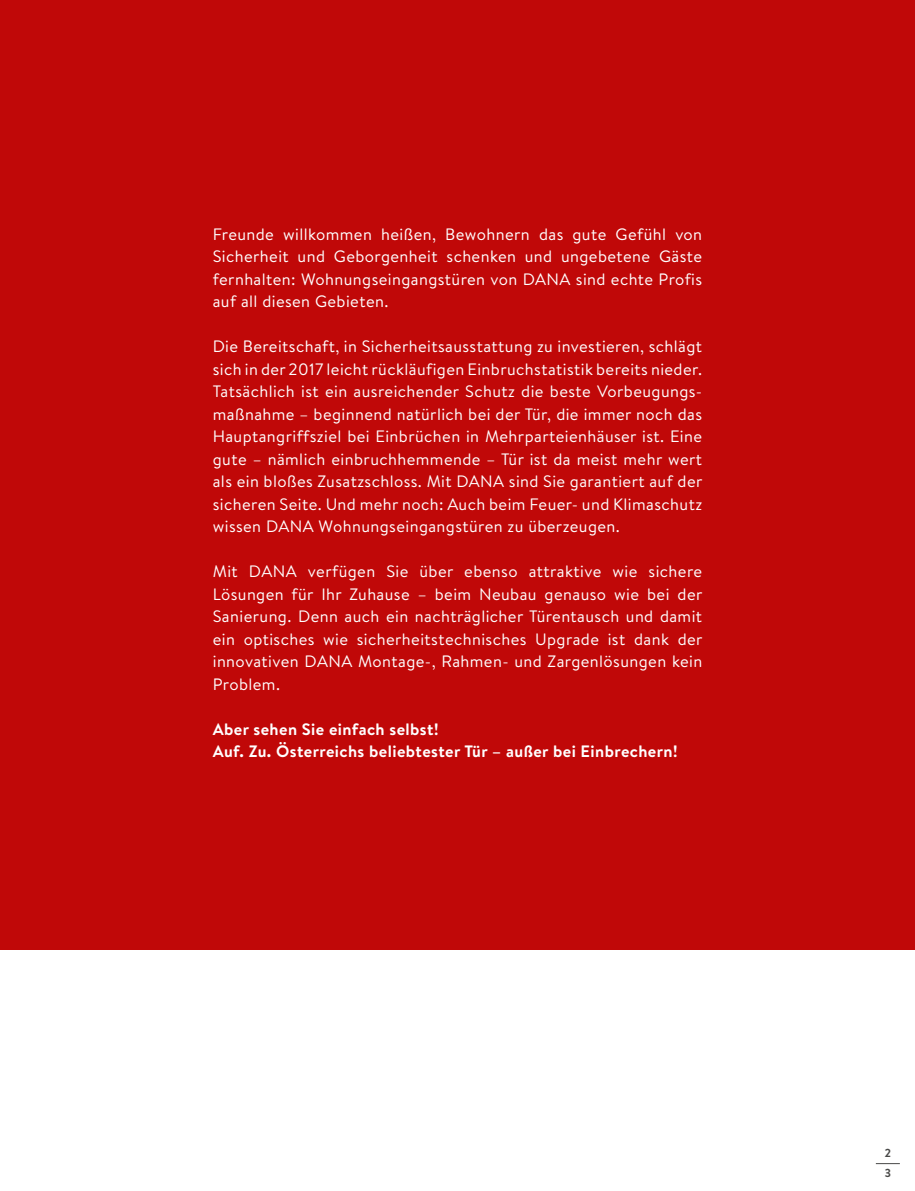
<style>
.page{position:relative;width:915px;height:1191px;background:#fff}
.page>*{position:absolute;margin:0;border:0;box-sizing:border-box;transform-origin:0 0}
.t1{font:16.5px/22.5px "Brandon Text";letter-spacing:.025em;color:#fff;text-align:justify}
.t2{font:700 16.5px/22.5px "Brandon Text";letter-spacing:.025em;color:#fff}
.t3{font:700 12px "Brandon Grotesque";color:#494948}
</style>
<div class="page">
<svg style="left:875px;top:1163px;width:24px;height:1px"></svg>
<div style="left:0;top:0;width:914px;height:949px;background:#c00808"></div>
<p class="t1" style="left:213px;top:222px;width:490px">Freunde willkommen heißen, Bewohnern das gute Gefühl von Sicherheit und Geborgenheit schenken und ungebetene Gäste fernhalten: Wohnungseingangstüren von DANA sind echte Profis auf all diesen Gebieten.</p>
<p class="t1" style="left:213px;top:334px;width:491px">Die Bereitschaft, in Sicherheitsausstattung zu investieren, schlägt sich in der 2017 leicht rückläufigen Einbruchstatistik bereits nieder.<br>Tatsächlich ist ein ausreichender Schutz die beste Vorbeugungs&shy;maßnahme – beginnend natürlich bei der Tür, die immer noch das Hauptangriffsziel bei Einbrüchen in Mehrparteienhäuser ist. Eine gute – nämlich einbruchhemmende – Tür ist da meist mehr wert als ein bloßes Zusatzschloss. Mit DANA sind Sie garantiert auf der sicheren Seite. Und mehr noch: Auch beim Feuer- und Klimaschutz wissen DANA Wohnungseingangstüren zu überzeugen.</p>
<p class="t1" style="left:213px;top:560px;width:491px">Mit DANA verfügen Sie über ebenso attraktive wie sichere Lösungen für Ihr Zuhause – beim Neubau genauso wie bei der Sanierung. Denn auch ein nachträglicher Türentausch und damit ein optisches wie sicherheitstechnisches Upgrade ist dank der innovativen DANA Montage-, Rahmen- und Zargenlösungen kein Problem.</p>
<p class="t2" style="left:213px;top:717px;width:466px">Aber sehen Sie einfach selbst!<br>Auf. Zu. Österreichs beliebtester Tür – außer bei Einbrechern!</p>
<p class="t3" style="left:884px;top:1144px;width:8px">2</p>
<p class="t3" style="left:884px;top:1164px;width:8px">3</p>
</div>
